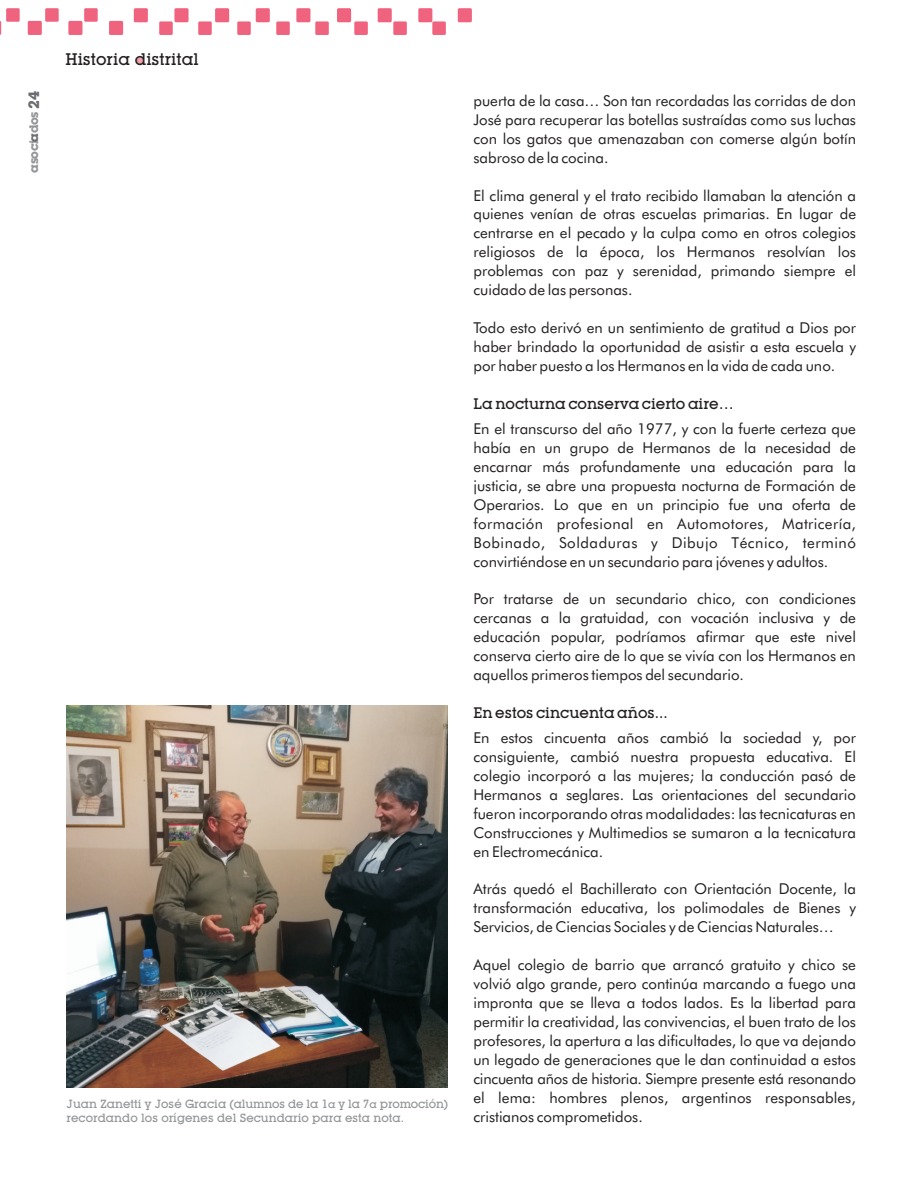
<style>
.page{position:relative;width:918px;height:1188px;background:#fff}
.page>*{position:absolute;margin:0;border:0;box-sizing:border-box;transform-origin:0 0}
.t1{font:500 16.5px "Lubalin Graph IT Cby BT";color:#231f20}
.t2{font:15px/18.9px "Futura BT";color:#231f20;text-align:justify}
.t3{font:500 15px "Lubalin Graph IT Cby BT";color:#231f20}
.t4{font:700 14.85px "Lubalin Graph IT Cby BT";color:#6c6d70}
.t5{font:700 12.15px "Lubalin Graph IT Cby BT";letter-spacing:-.035em;color:#939598}
.t6{font:500 11.7px/14px "Lubalin Graph IT Cby BT";color:#939598}
.s1{color:#6c6d70}
.s2{font-size:10.5px}
</style>
<div class="page">
<svg style="left:0;top:21px;width:1px;height:14px"></svg>
<div style="left:28px;top:21px;width:14px;height:14px;background:#f0637e;border-radius:2px"></div>
<div style="left:68px;top:21px;width:14px;height:14px;background:#f0637e;border-radius:2px"></div>
<div style="left:109px;top:21px;width:14px;height:14px;background:#f0637e;border-radius:2px"></div>
<div style="left:6px;top:8px;width:14px;height:14px;background:#f0637e"></div>
<div style="left:45px;top:8px;width:14px;height:14px;background:#f0637e"></div>
<div style="left:84px;top:8px;width:14px;height:14px;background:#f0637e"></div>
<div style="left:337px;top:8px;width:14px;height:14px;background:#f0637e;border-radius:2px"></div>
<div style="left:378px;top:8px;width:14px;height:14px;background:#f0637e;border-radius:2px"></div>
<div style="left:418px;top:8px;width:14px;height:14px;background:#f0637e;border-radius:2px"></div>
<div style="left:256px;top:8px;width:14px;height:14px;background:#f0637e;border-radius:2px"></div>
<div style="left:296px;top:8px;width:14px;height:14px;background:#f0637e;border-radius:2px"></div>
<div style="left:215px;top:8px;width:14px;height:14px;background:#f0637e;border-radius:2px"></div>
<div style="left:174px;top:8px;width:15px;height:14px;background:#f0637e;border-radius:2px"></div>
<div style="left:134px;top:8px;width:14px;height:14px;background:#f0637e;border-radius:2px"></div>
<div style="left:237px;top:21px;width:14px;height:14px;background:#f0637e"></div>
<div style="left:198px;top:21px;width:14px;height:14px;background:#f0637e"></div>
<div style="left:159px;top:21px;width:14px;height:14px;background:#f0637e"></div>
<div style="left:315px;top:21px;width:14px;height:14px;background:#f0637e"></div>
<div style="left:276px;top:21px;width:14px;height:14px;background:#f0637e"></div>
<div style="left:354px;top:21px;width:14px;height:14px;background:#f0637e"></div>
<div style="left:393px;top:21px;width:14px;height:14px;background:#f0637e"></div>
<div style="left:432px;top:21px;width:14px;height:14px;background:#f0637e"></div>
<div style="left:458px;top:8px;width:14px;height:14px;background:#f0637e;border-radius:2px"></div>
<svg style="left:137px;top:57px;width:7px;height:7px"></svg>
<img style="left:66px;top:706px;width:382px;height:381px">
<p class="t4" style="left:28px;top:109px;width:19px;rotate:-90deg">24</p>
<p class="t5" style="left:29px;top:173px;width:63px;rotate:-90deg">asoci<span class="s1">a</span>dos</p>
<p class="t1" style="left:66px;top:53px;width:135px">Historia distrital</p>
<p class="t6" style="left:67px;top:1098px;width:383px">Juan Zanetti y José Gracia (alumnos de la 1<span class="s2">a</span> y la 7<span class="s2">a</span> promoción) recordando los orígenes del Secundario para esta nota.</p>
<p class="t2" style="left:474px;top:93px;width:384px">puerta de la casa… Son tan recordadas las corridas de don José para recuperar las botellas sustraídas como sus luchas con los gatos que amenazaban con comerse algún botín sabroso de la cocina.</p>
<p class="t2" style="left:474px;top:187px;width:384px">El clima general y el trato recibido llamaban la atención a quienes venían de otras escuelas primarias. En lugar de centrarse en el pecado y la culpa como en otros colegios religiosos de la época, los Hermanos resolvían los problemas con paz y serenidad, primando siempre el cuidado de las personas.</p>
<p class="t2" style="left:474px;top:320px;width:384px">Todo esto derivó en un sentimiento de gratitud a Dios por haber brindado la oportunidad de asistir a esta escuela y por haber puesto a los Hermanos en la vida de cada uno.</p>
<p class="t3" style="left:473px;top:397px;width:262px">La nocturna conserva cierto aire…</p>
<p class="t2" style="left:473px;top:420px;width:384px">En el transcurso del año 1977, y con la fuerte certeza que había en un grupo de Hermanos de la necesidad de encarnar más profundamente una educación para la justicia, se abre una propuesta nocturna de Formación de Operarios. Lo que en un principio fue una oferta de formación profesional en Automotores, Matricería, Bobinado, Soldaduras y Dibujo Técnico, terminó convirtiéndose en un secundario para jóvenes y adultos.</p>
<p class="t2" style="left:473px;top:591px;width:384px">Por tratarse de un secundario chico, con condiciones cercanas a la gratuidad, con vocación inclusiva y de educación popular, podríamos afirmar que este nivel conserva cierto aire de lo que se vivía con los Hermanos en aquellos primeros tiempos del secundario.</p>
<p class="t3" style="left:473px;top:706px;width:196px">En estos cincuenta años...</p>
<p class="t2" style="left:473px;top:730px;width:384px">En estos cincuenta años cambió la sociedad y, por consiguiente, cambió nuestra propuesta educativa. El colegio incorporó a las mujeres; la conducción pasó de Hermanos a seglares. Las orientaciones del secundario fueron incorporando otras modalidades: las tecnicaturas en Construcciones y Multimedios se sumaron a la tecnicatura en Electromecánica.</p>
<p class="t2" style="left:473px;top:881px;width:384px">Atrás quedó el Bachillerato con Orientación Docente, la transformación educativa, los polimodales de Bienes y Servicios, de Ciencias Sociales y de Ciencias Naturales…</p>
<p class="t2" style="left:473px;top:957px;width:384px">Aquel colegio de barrio que arrancó gratuito y chico se volvió algo grande, pero continúa marcando a fuego una impronta que se lleva a todos lados. Es la libertad para permitir la creatividad, las convivencias, el buen trato de los profesores, la apertura a las dificultades, lo que va dejando un legado de generaciones que le dan continuidad a estos cincuenta años de historia. Siempre presente está resonando el lema: hombres plenos, argentinos responsables, cristianos comprometidos.</p>
</div>
